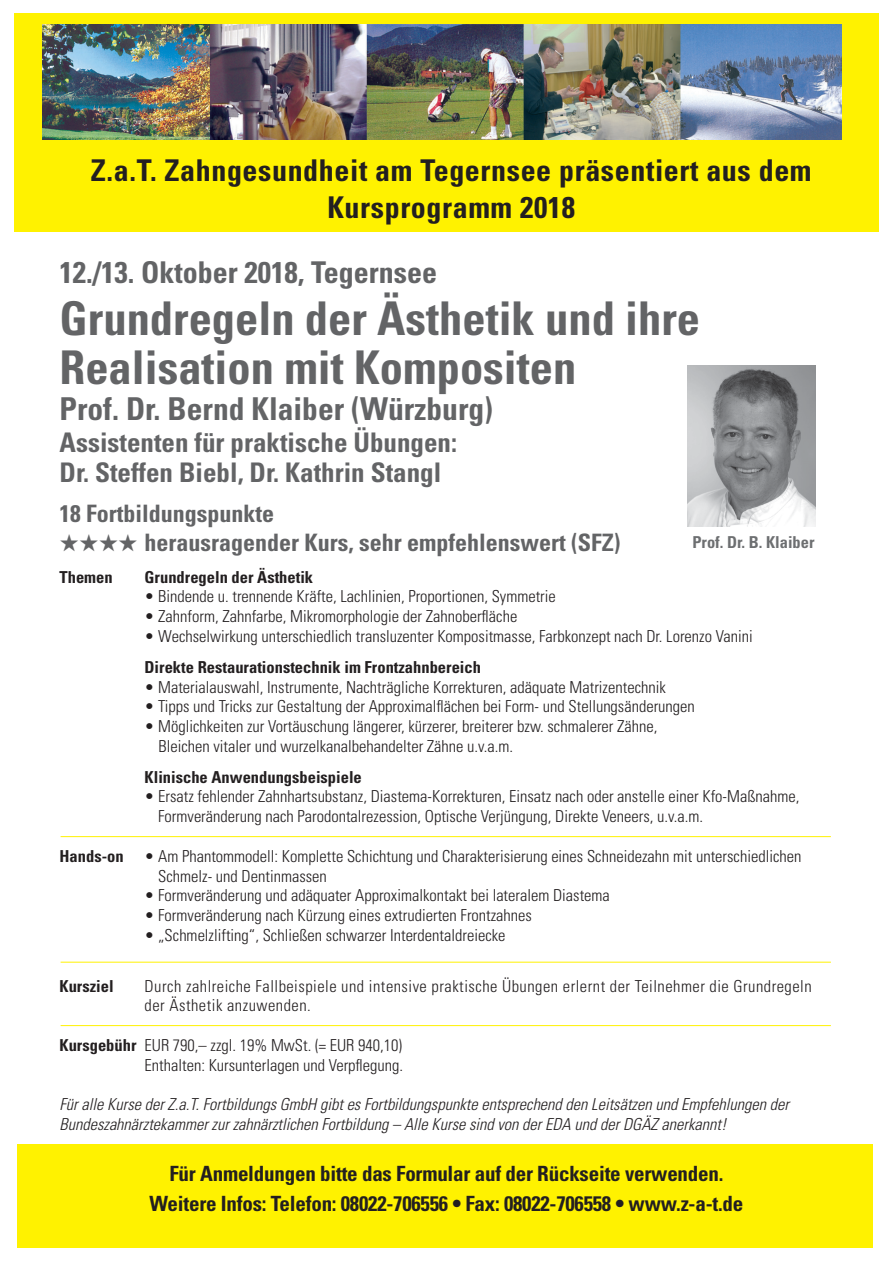
<style>
.page{position:relative;width:893px;height:1263px;background:#fff}
.page>*{position:absolute;margin:0;border:0;box-sizing:border-box;transform-origin:0 0}
.t1{font:700 condensed 46.5px/49.3px "Univers";color:#636466}
.t2{font:700 condensed 31.5px "Univers";color:#636466}
.t3{font:700 condensed 30px/37.8px "Univers";letter-spacing:.02em;color:#231f20;text-align:center}
.t4{font:700 condensed 30px "Univers";color:#636466}
.t5{font:700 condensed 27px/29.5px "Univers";color:#636466}
.t6{font:700 condensed 24px "Univers";color:#636466}
.t7{font:700 condensed 21px/29.4px "Univers";letter-spacing:-.01em;color:#231f20;text-align:center}
.t8{font:300 condensed 16.5px/19.8px "Univers";color:#231f20}
.t9{font:italic 300 condensed 16.5px/19.8px "Univers";color:#231f20}
.t10{font:700 condensed 16.5px "Univers";color:#231f20}
.t11{font:300 condensed 16.5px/19.8px "Univers";letter-spacing:.03em;color:#231f20}
.t12{font:700 condensed 16.5px "Univers";color:#6d6f71}
.s1{font-weight:700}
</style>
<div class="page">
<div style="left:14px;top:13px;width:865px;height:218px;background:#fff200"></div>
<div style="left:17px;top:1144px;width:856px;height:103px;background:#fff200"></div>
<img style="left:43px;top:25px;width:799px;height:114px">
<hr style="left:61px;top:836px;width:770px;height:1px;background:#fff200">
<hr style="left:61px;top:962px;width:770px;height:1px;background:#fff200">
<hr style="left:61px;top:1025px;width:770px;height:1px;background:#fff200">
<img style="left:687px;top:365px;width:128px;height:162px">
<h3 class="t3" style="left:91px;top:150px;width:722px">Z.a.T. Zahngesundheit am Tegernsee präsentiert aus dem<br>Kursprogramm 2018</h3>
<h3 class="t4" style="left:60px;top:254px;width:379px">12./13. Oktober 2018, Tegernsee</h3>
<h1 class="t1" style="left:60px;top:293px;width:642px">Grundregeln der Ästhetik und ihre<br>Realisation mit Kompositen</h1>
<h2 class="t2" style="left:60px;top:389px;width:435px">Prof. Dr. Bernd Klaiber (Würzburg)</h2>
<h3 class="t5" style="left:60px;top:427px;width:399px">Assistenten für praktische Übungen:<br>Dr. Steffen Biebl, Dr. Kathrin Stangl</h3>
<h3 class="t6" style="left:60px;top:499px;width:216px">18 Fortbildungspunkte</h3>
<h3 class="t6" style="left:60px;top:528px;width:562px">★★★★ herausragender Kurs, sehr empfehlenswert (SFZ)</h3>
<p class="t10" style="left:60px;top:567px;width:55px">Themen</p>
<p class="t10" style="left:145px;top:567px;width:170px">Grundregeln der Ästhetik</p>
<p class="t8" style="left:145px;top:586px;width:413px">• Bindende u. trennende Kräfte, Lachlinien, Proportionen, Symmetrie</p>
<p class="t8" style="left:145px;top:606px;width:374px">• Zahnform, Zahnfarbe, Mikromorphologie der Zahnoberfläche</p>
<p class="t8" style="left:145px;top:626px;width:610px">• Wechselwirkung unterschiedlich transluzenter Kompositmasse, Farbkonzept nach Dr. Lorenzo Vanini</p>
<p class="t10" style="left:145px;top:657px;width:338px">Direkte Restaurationstechnik im Frontzahnbereich</p>
<p class="t8" style="left:145px;top:676px;width:523px">• Materialauswahl, Instrumente, Nachträgliche Korrekturen, adäquate Matrizentechnik</p>
<p class="t8" style="left:145px;top:696px;width:552px">• Tipps und Tricks zur Gestaltung der Approximalflächen bei Form- und Stellungsänderungen</p>
<p class="t8" style="left:159px;top:716px;width:500px;text-indent:-14px">• Möglichkeiten zur Vortäuschung längerer, kürzerer, breiterer bzw. schmalerer Zähne,<br>Bleichen vitaler und wurzelkanalbehandelter Zähne u.v.a.m.</p>
<p class="t10" style="left:145px;top:766px;width:219px">Klinische Anwendungsbeispiele</p>
<p class="t8" style="left:158px;top:786px;width:643px;text-indent:-14px">• Ersatz fehlender Zahnhartsubstanz, Diastema-Korrekturen, Einsatz nach oder anstelle einer Kfo-Maßnahme,<br>Formveränderung nach Parodontalrezession, Optische Verjüngung, Direkte Veneers, u.v.a.m.</p>
<p class="t10" style="left:60px;top:846px;width:66px">Hands-on</p>
<p class="t8" style="left:158px;top:846px;width:645px;text-indent:-14px">• Am Phantommodell: Komplette Schichtung und Charakterisierung eines Schneidezahn mit unterschiedlichen<br>Schmelz- und Dentinmassen</p>
<p class="t8" style="left:145px;top:885px;width:467px">• Formveränderung und adäquater Approximalkontakt bei lateralem Diastema</p>
<p class="t8" style="left:145px;top:905px;width:389px">• Formveränderung nach Kürzung eines extrudierten Frontzahnes</p>
<p class="t8" style="left:145px;top:925px;width:362px">• „Schmelzlifting“, Schließen schwarzer Interdentaldreiecke</p>
<p class="t10" style="left:60px;top:976px;width:56px">Kursziel</p>
<p class="t11" style="left:145px;top:976px;width:669px">Durch zahlreiche Fallbeispiele und intensive praktische Übungen erlernt der Teilnehmer die Grundregeln der Ästhetik anzuwenden.</p>
<p class="t8" style="left:60px;top:1035px;width:345px;text-align:right"><span class="s1">Kursgebühr</span> EUR 790,– zzgl. 19% MwSt. (= EUR 940,10)<br>Enthalten: Kursunterlagen und Verpflegung.</p>
<p class="t9" style="left:60px;top:1094px;width:731px">Für alle Kurse der Z.a.T. Fortbildungs GmbH gibt es Fortbildungspunkte entsprechend den Leitsätzen und Empfehlungen der<br>Bundeszahnärztekammer zur zahnärztlichen Fortbildung – Alle Kurse sind von der EDA und der DGÄZ anerkannt!</p>
<p class="t7" style="left:150px;top:1159px;width:595px">Für Anmeldungen bitte das Formular auf der Rückseite verwenden.<br>Weitere Infos: Telefon: 08022-706556 • Fax: 08022-706558 • www.z-a-t.de</p>
<p class="t12" style="left:692px;top:532px;width:124px">Prof. Dr. B. Klaiber</p>
</div>
